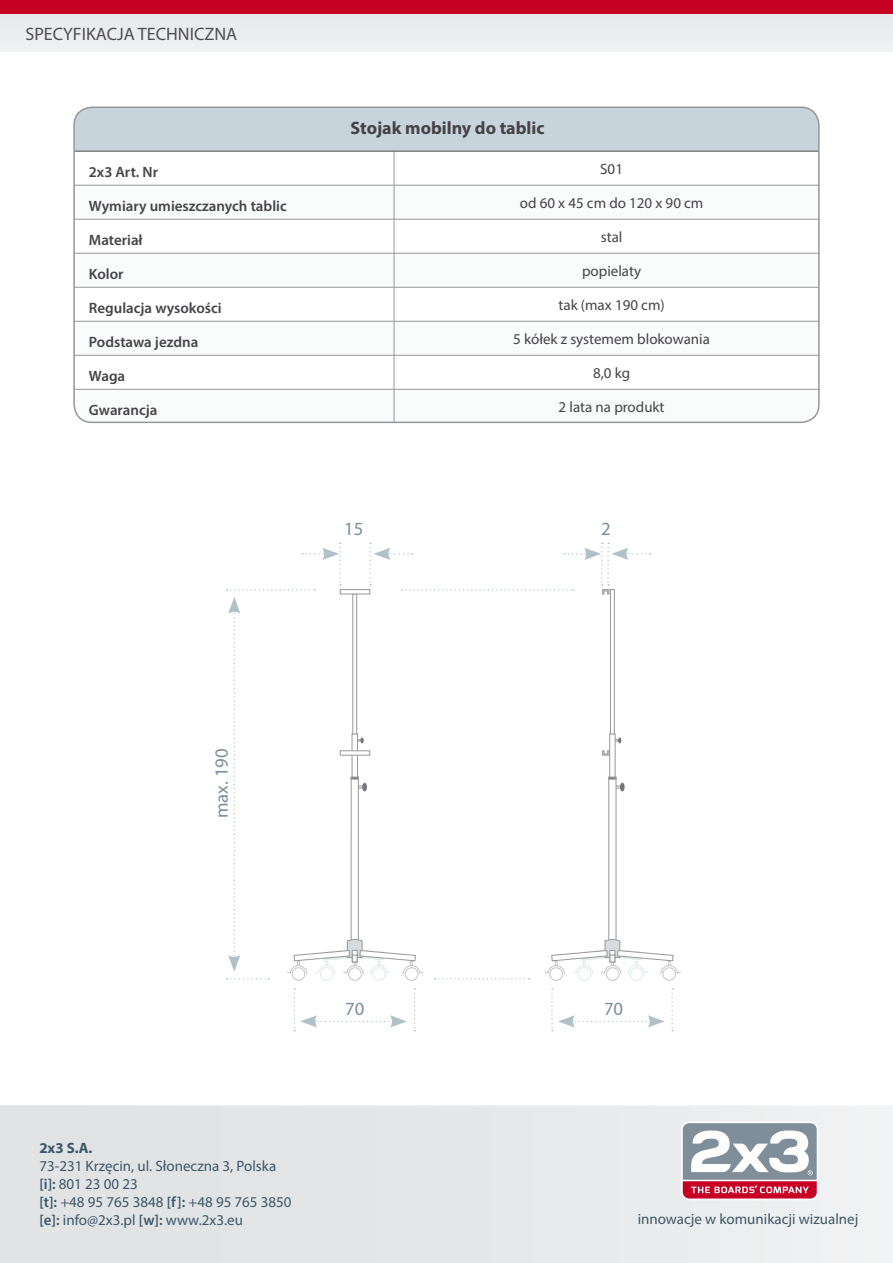
<style>
.page{position:relative;width:893px;height:1263px;background:#fff}
.page>*{position:absolute;margin:0;border:0;box-sizing:border-box;transform-origin:0 0}
.t1{font:18.6px "Myriad Pro";color:#798e9b}
.t2{font:18px "Myriad Pro";color:#504f53}
.t3{font:700 18px "Myriad Pro";color:#454347}
.t4{font:15px/18px "Myriad Pro";color:#3c5869}
.t5{font:600 15px "Myriad Pro";color:#454347}
.t6{font:15px "Myriad Pro";color:#454347}
.t7{font:700 15px "Myriad Pro";color:#3c5869}
.s1{font-weight:600}
</style>
<div class="page">
<div style="left:0;top:0;width:893px;height:51px;background:#ebeced"></div>
<svg style="left:0;top:1105px;width:893px;height:158px;background:#e6e7e8"></svg>
<div style="left:0;top:0;width:893px;height:14px;background:#c50024"></div>
<div style="left:74px;top:107px;width:743px;height:44px;background:#c8d4db"></div>
<svg style="left:76px;top:186px;width:743px;height:236px"></svg>
<hr style="left:394px;top:151px;width:1px;height:34px;background:#969599">
<hr style="left:74px;top:185px;width:320px;height:1px;background:#969599">
<hr style="left:394px;top:185px;width:425px;height:1px;background:#969599">
<hr style="left:394px;top:185px;width:1px;height:34px;background:#969599">
<hr style="left:74px;top:219px;width:320px;height:1px;background:#969599">
<hr style="left:394px;top:219px;width:425px;height:1px;background:#969599">
<hr style="left:394px;top:219px;width:1px;height:34px;background:#969599">
<hr style="left:74px;top:253px;width:320px;height:1px;background:#969599">
<hr style="left:394px;top:253px;width:425px;height:1px;background:#969599">
<hr style="left:394px;top:253px;width:1px;height:34px;background:#969599">
<hr style="left:74px;top:287px;width:320px;height:1px;background:#969599">
<hr style="left:394px;top:287px;width:425px;height:1px;background:#969599">
<hr style="left:394px;top:287px;width:1px;height:34px;background:#969599">
<hr style="left:74px;top:321px;width:320px;height:1px;background:#969599">
<hr style="left:394px;top:321px;width:425px;height:1px;background:#969599">
<hr style="left:394px;top:321px;width:1px;height:34px;background:#969599">
<hr style="left:74px;top:355px;width:320px;height:1px;background:#969599">
<hr style="left:394px;top:355px;width:425px;height:1px;background:#969599">
<hr style="left:394px;top:355px;width:1px;height:34px;background:#969599">
<hr style="left:74px;top:389px;width:320px;height:1px;background:#969599">
<hr style="left:394px;top:389px;width:425px;height:1px;background:#969599">
<hr style="left:394px;top:389px;width:1px;height:33px;background:#969599">
<hr style="left:74px;top:151px;width:320px;height:1px;background:#504f53">
<hr style="left:394px;top:151px;width:425px;height:1px;background:#504f53">
<div style="left:73px;top:107px;width:747px;height:316px;border:2px solid #969599;border-radius:18px"></div>
<svg style="left:358px;top:737px;width:6px;height:6px"></svg>
<div style="left:362px;top:783px;width:5px;height:8px;background:#757479;border-radius:50%"></div>
<svg style="left:352px;top:594px;width:5px;height:140px"></svg>
<svg style="left:352px;top:734px;width:6px;height:43px"></svg>
<svg style="left:340px;top:589px;width:29px;height:5px"></svg>
<svg style="left:226px;top:978px;width:43px;height:1px"></svg>
<svg style="left:228px;top:597px;width:12px;height:375px"></svg>
<div style="left:351px;top:777px;width:8px;height:165px;background:#fff;border:1px solid #98989c"></div>
<svg style="left:351px;top:777px;width:8px;height:2px"></svg>
<svg style="left:340px;top:750px;width:30px;height:5px"></svg>
<svg style="left:615px;top:737px;width:6px;height:6px"></svg>
<div style="left:620px;top:783px;width:5px;height:8px;background:#757479;border-radius:50%"></div>
<svg style="left:610px;top:595px;width:5px;height:139px"></svg>
<svg style="left:609px;top:734px;width:6px;height:43px"></svg>
<svg style="left:287px;top:938px;width:136px;height:93px"></svg>
<svg style="left:671px;top:988px;width:2px;height:43px"></svg>
<svg style="left:551px;top:988px;width:114px;height:43px"></svg>
<div style="left:608px;top:777px;width:8px;height:165px;background:#fff;border:1px solid #98989c"></div>
<svg style="left:608px;top:777px;width:8px;height:2px"></svg>
<svg style="left:602px;top:750px;width:8px;height:6px"></svg>
<svg style="left:544px;top:938px;width:137px;height:43px"></svg>
<svg style="left:435px;top:978px;width:95px;height:1px"></svg>
<svg style="left:226px;top:543px;width:115px;height:48px"></svg>
<svg style="left:369px;top:543px;width:282px;height:52px"></svg>
<svg style="left:681px;top:1121px;width:137px;height:79px"></svg>
<svg style="left:683px;top:1123px;width:134px;height:75px"></svg>
<p class="t2" style="left:26px;top:22px;width:213px">SPECYFIKACJA TECHNICZNA</p>
<p class="t3" style="left:350px;top:117px;width:196px">Stojak mobilny do tablic</p>
<p class="t5" style="left:89px;top:163px;width:71px">2x3 Art. Nr</p>
<p class="t6" style="left:600px;top:160px;width:24px">S01</p>
<p class="t5" style="left:89px;top:197px;width:199px">Wymiary umieszczanych tablic</p>
<p class="t6" style="left:520px;top:194px;width:185px">od 60 x 45 cm do 120 x 90 cm</p>
<p class="t5" style="left:89px;top:231px;width:55px">Materiał</p>
<p class="t6" style="left:601px;top:228px;width:23px">stal</p>
<p class="t5" style="left:89px;top:265px;width:36px">Kolor</p>
<p class="t6" style="left:582px;top:262px;width:61px">popielaty</p>
<p class="t5" style="left:89px;top:299px;width:134px">Regulacja wysokości</p>
<p class="t6" style="left:558px;top:296px;width:108px">tak (max 190 cm)</p>
<p class="t5" style="left:89px;top:333px;width:111px">Podstawa jezdna</p>
<p class="t6" style="left:513px;top:330px;width:198px">5 kółek z systemem blokowania</p>
<p class="t5" style="left:89px;top:367px;width:38px">Waga</p>
<p class="t6" style="left:593px;top:364px;width:39px">8,0 kg</p>
<p class="t5" style="left:89px;top:401px;width:70px">Gwarancja</p>
<p class="t6" style="left:559px;top:398px;width:107px">2 lata na produkt</p>
<p class="t1" style="left:344px;top:519px;width:21px">15</p>
<p class="t1" style="left:601px;top:519px;width:11px">2</p>
<p class="t1" style="left:211px;top:818px;width:71px;rotate:-90deg">max. 190</p>
<p class="t7" style="left:39px;top:1138px;width:55px">2x3 S.A.</p>
<p class="t4" style="left:39px;top:1156px;width:254px">73-231 Krzęcin, ul. Słoneczna 3, Polska <span class="s1">[i]:</span> 801 23 00 23<br><span class="s1">[t]:</span> +48 95 765 3848 <span class="s1">[f]:</span> +48 95 765 3850 <span class="s1">[e]:</span> info@2x3.pl <span class="s1">[w]:</span> www.2x3.eu</p>
<p class="t1" style="left:345px;top:999px;width:21px">70</p>
<p class="t1" style="left:604px;top:999px;width:21px">70</p>
<p class="t4" style="left:638px;top:1210px;width:222px">innowacje w komunikacji wizualnej</p>
</div>
